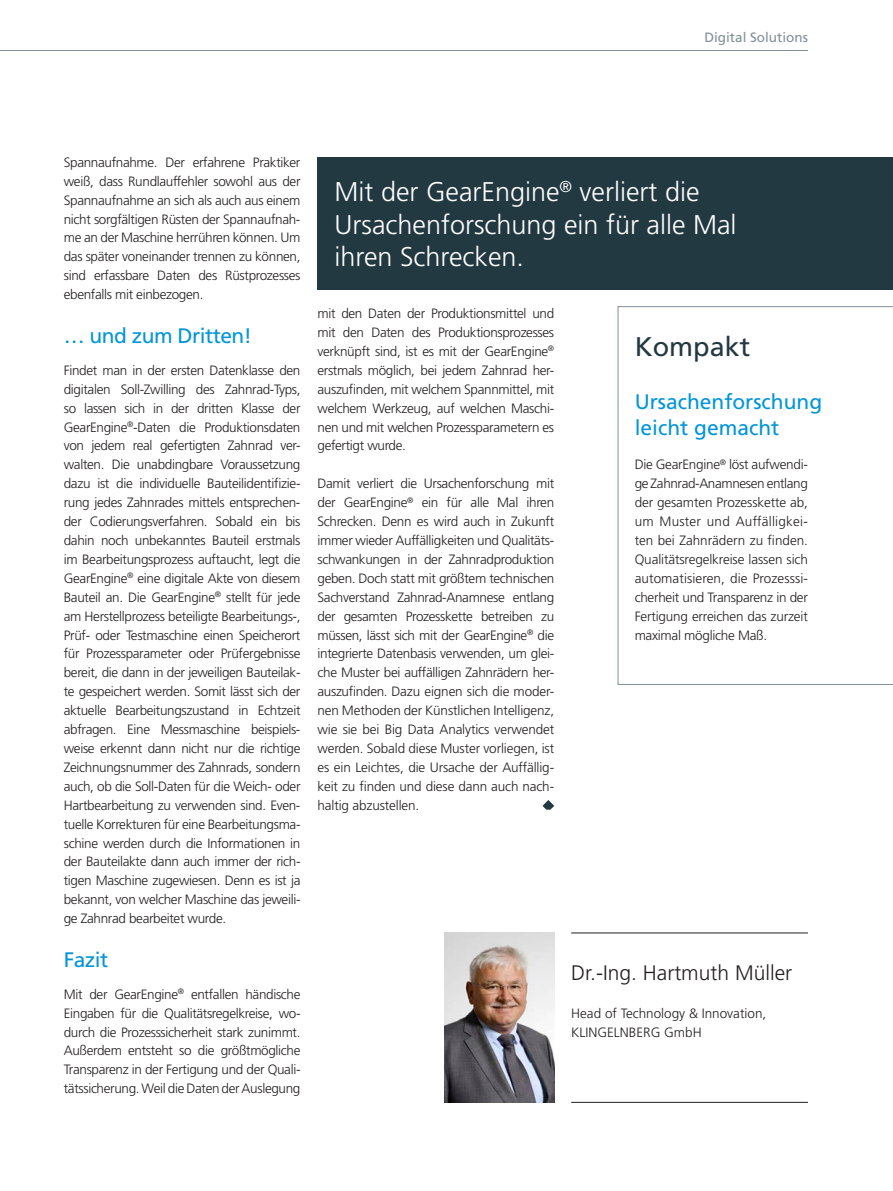
<style>
.page{position:relative;width:893px;height:1191px;background:#fff}
.page>*{position:absolute;margin:0;border:0;box-sizing:border-box;transform-origin:0 0}
.t1{font:300 27px/32.4px "Frutiger LT Std";color:#fff}
.t2{font:27px "Frutiger LT Std";color:#233942}
.t3{font:21px/25.2px "Frutiger LT Std";color:#0095d9}
.t4{font:300 21px "Frutiger LT Std";color:#231f20}
.t5{font:21px "Frutiger LT Std";letter-spacing:-.025em;color:#0095d9}
.t6{font:300 13.5px/18.9px "Frutiger LT Std";letter-spacing:-.025em;color:#231f20;text-align:justify}
.t7{font:300 13.5px/18.9px "Frutiger LT Std";color:#231f20}
.t8{font:13.5px "Frutiger LT Std";color:#828f96}
</style>
<div class="page">
<img style="left:444px;top:932px;width:110px;height:170px">
<hr style="left:571px;top:932px;width:237px;height:1px;background:#231f20">
<hr style="left:571px;top:1102px;width:237px;height:1px;background:#231f20">
<hr style="left:0;top:50px;width:808px;height:1px;background:#828f96">
<svg style="left:618px;top:306px;width:275px;height:379px"></svg>
<div style="left:317px;top:157px;width:576px;height:133px;background:#233942"></div>
<svg style="left:542px;top:800px;width:12px;height:9px"></svg>
<p class="t8" style="left:704px;top:29px;width:105px">Digital Solutions</p>
<p class="t6" style="left:64px;top:153px;width:238px">Spannaufnahme. Der erfahrene Praktiker weiß, dass Rundlauffehler sowohl aus der Spannaufnahme an sich als auch aus einem nicht sorgfältigen Rüsten der Spannaufnah&shy;me an der Maschine herrühren können. Um das später voneinander trennen zu können, sind erfassbare Daten des Rüstprozesses ebenfalls mit einbezogen.</p>
<h2 class="t5" style="left:64px;top:324px;width:190px">… und zum Dritten!</h2>
<p class="t6" style="left:64px;top:361px;width:238px">Findet man in der ersten Datenklasse den digitalen Soll-Zwilling des Zahnrad-Typs, so lassen sich in der dritten Klasse der GearEngine<sup>®</sup>-Daten die Produktionsdaten von jedem real gefertigten Zahnrad ver&shy;walten. Die unabdingbare Voraussetzung dazu ist die individuelle Bauteilidentifizie&shy;rung jedes Zahnrades mittels entsprechen&shy;der Codierungsverfahren. Sobald ein bis dahin noch unbekanntes Bauteil erstmals im Bearbeitungsprozess auftaucht, legt die GearEngine<sup>®</sup> eine digitale Akte von diesem Bauteil an. Die GearEngine<sup>®</sup> stellt für jede am Herstellprozess beteiligte Bearbeitungs-, Prüf- oder Testmaschine einen Speicherort für Prozessparameter oder Prüfergebnisse bereit, die dann in der jeweiligen Bauteilak&shy;te gespeichert werden. Somit lässt sich der aktuelle Bearbeitungszustand in Echtzeit abfragen. Eine Messmaschine beispiels&shy;weise erkennt dann nicht nur die richtige Zeichnungsnummer des Zahnrads, sondern auch, ob die Soll-Daten für die Weich- oder Hartbearbeitung zu verwenden sind. Even&shy;tuelle Korrekturen für eine Bearbeitungsma&shy;schine werden durch die Informationen in der Bauteilakte dann auch immer der rich&shy;tigen Maschine zugewiesen. Denn es ist ja bekannt, von welcher Maschine das jeweili&shy;ge Zahnrad bearbeitet wurde.</p>
<h2 class="t3" style="left:64px;top:947px;width:46px">Fazit</h2>
<p class="t6" style="left:64px;top:984px;width:238px">Mit der GearEngine<sup>®</sup> entfallen händische Eingaben für die Qualitätsregelkreise, wo&shy;durch die Prozesssicherheit stark zunimmt.<br>Außerdem entsteht so die größtmögliche Transparenz in der Fertigung und der Quali&shy;tätssicherung. Weil die Daten der Auslegung</p>
<h1 class="t1" style="left:334px;top:176px;width:404px">Mit der GearEngine<sup>®</sup> verliert die<br>Ursachenforschung ein für alle Mal ihren Schrecken.</h1>
<p class="t6" style="left:317px;top:304px;width:238px">mit den Daten der Produktionsmittel und mit den Daten des Produktionsprozesses verknüpft sind, ist es mit der GearEngine<sup>® </sup>erstmals möglich, bei jedem Zahnrad her&shy;auszufinden, mit welchem Spannmittel, mit welchem Werkzeug, auf welchen Maschi&shy;nen und mit welchen Prozessparametern es gefertigt wurde.</p>
<p class="t6" style="left:317px;top:474px;width:238px">Damit verliert die Ursachenforschung mit der GearEngine<sup>®</sup> ein für alle Mal ihren Schrecken. Denn es wird auch in Zukunft immer wieder Auffälligkeiten und Qualitäts&shy;schwankungen in der Zahnradproduktion geben. Doch statt mit größtem technischen Sachverstand Zahnrad-Anamnese entlang der gesamten Prozesskette betreiben zu müssen, lässt sich mit der GearEngine<sup>®</sup> die integrierte Datenbasis verwenden, um glei&shy;che Muster bei auffälligen Zahnrädern her&shy;auszufinden. Dazu eignen sich die moder&shy;nen Methoden der Künstlichen Intelligenz, wie sie bei Big Data Analytics verwendet werden. Sobald diese Muster vorliegen, ist es ein Leichtes, die Ursache der Auffällig&shy;keit zu finden und diese dann auch nach&shy;haltig abzustellen.</p>
<h1 class="t2" style="left:635px;top:331px;width:117px">Kompakt</h1>
<h2 class="t3" style="left:635px;top:390px;width:189px">Ursachenforschung leicht gemacht</h2>
<p class="t6" style="left:635px;top:455px;width:175px">Die GearEngine<sup>®</sup> löst aufwendi&shy;ge Zahnrad-Anamnesen entlang der gesamten Prozesskette ab, um Muster und Auffälligkei&shy;ten bei Zahnrädern zu finden.<br>Qualitätsregelkreise lassen sich automatisieren, die Prozesssi&shy;cherheit und Transparenz in der Fertigung erreichen das zurzeit maximal mögliche Maß.</p>
<h2 class="t4" style="left:571px;top:960px;width:222px">Dr.-Ing. Hartmuth Müller</h2>
<p class="t7" style="left:571px;top:1003px;width:197px">Head of Technology &amp; Innovation,<br>KLINGELNBERG GmbH</p>
</div>
